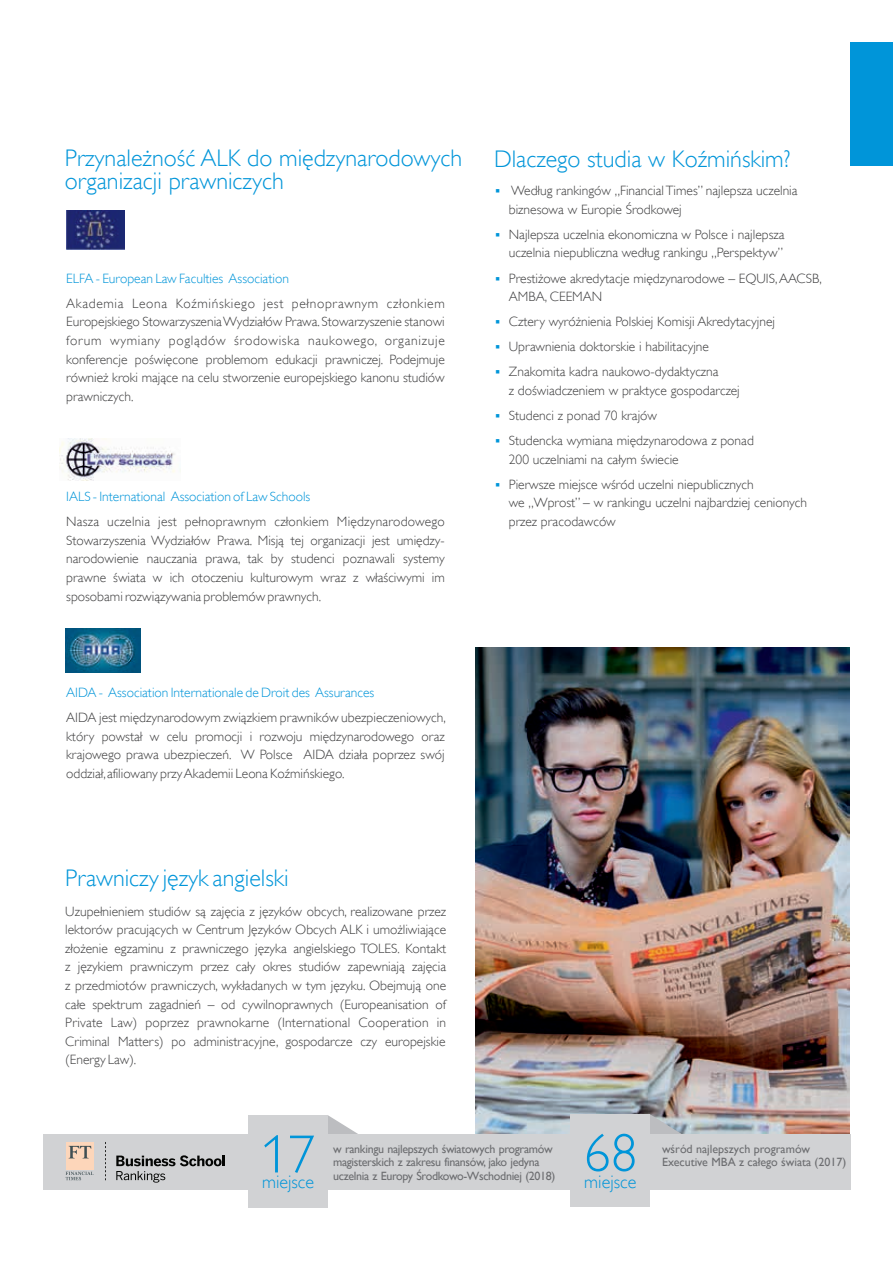
<style>
.page{position:relative;width:893px;height:1263px;background:#fff}
.page>*{position:absolute;margin:0;border:0;box-sizing:border-box;transform-origin:0 0}
.t1{font:300 54px "Gill Sans Alt One";color:#0095d9}
.t2{font:300 24px/23.1px "Gill Sans Alt One";color:#0095d9}
.t3{font:300 18.15px "Gill Sans Alt One";color:#0095d9}
.t4{font:300 13.5px/18.6px "Gill Sans Alt One";color:#3e3e3f}
.t5{font:300 13.5px "Gill Sans Alt One";color:#0095d9}
.t6{font:12px/14px "Gill Sans";letter-spacing:-.03em;color:#6c6d70}
.t7{font:12px "Gill Sans";color:#6c6d70}
.s1{color:#0095d9}
</style>
<div class="page">
<svg style="left:327px;top:1115px;width:31px;height:19px"></svg>
<img style="left:475px;top:647px;width:374px;height:487px">
<svg style="left:650px;top:1114px;width:40px;height:20px"></svg>
<div style="left:850px;top:42px;width:43px;height:124px;background:#0095d9"></div>
<img style="left:66px;top:211px;width:58px;height:38px">
<img style="left:60px;top:438px;width:121px;height:43px">
<img style="left:66px;top:629px;width:74px;height:43px">
<div style="left:43px;top:1134px;width:807px;height:56px;background:#d1d2d4"></div>
<div style="left:248px;top:1115px;width:79px;height:92px;background:#d1d2d4"></div>
<div style="left:570px;top:1114px;width:80px;height:93px;background:#d1d2d4"></div>
<div style="left:66px;top:1142px;width:28px;height:28px;background:#fdd6ba"></div>
<svg style="left:69px;top:1146px;width:22px;height:12px"></svg>
<svg style="left:66px;top:1172px;width:28px;height:8px"></svg>
<svg style="left:116px;top:1155px;width:109px;height:27px"></svg>
<svg style="left:105px;top:1142px;width:1px;height:38px"></svg>
<h2 class="t2" style="left:65px;top:146px;width:399px">Przynależność ALK do międzynarodowych organizacji prawniczych</h2>
<p class="t5" style="left:66px;top:269px;width:224px">ELFA - European Law Faculties Association</p>
<p class="t4" style="left:66px;top:294px;width:380px;text-align:justify">Akademia Leona Koźmińskiego jest pełnoprawnym członkiem Europejskiego Stowarzyszenia Wydziałów Prawa. Stowarzyszenie stanowi forum wymiany poglądów środowiska naukowego, organizuje konferencje poświęcone problemom edukacji prawniczej. Podejmuje również kroki mające na celu stworzenie europejskiego kanonu studiów prawniczych.</p>
<p class="t5" style="left:66px;top:488px;width:246px">IALS - International Association of Law Schools</p>
<p class="t4" style="left:66px;top:512px;width:380px;text-align:justify">Nasza uczelnia jest pełnoprawnym członkiem Międzynarodowego Stowarzyszenia Wydziałów Prawa. Misją tej organizacji jest umiędzy&shy;narodowienie nauczania prawa, tak by studenci poznawali systemy prawne świata w ich otoczeniu kulturowym wraz z właściwymi im sposobami rozwiązywania problemów prawnych.</p>
<p class="t5" style="left:66px;top:684px;width:310px">AIDA - Association Internationale de Droit des Assurances</p>
<p class="t4" style="left:66px;top:708px;width:381px;text-align:justify">AIDA jest międzynarodowym związkiem prawników ubezpieczeniowych, który powstał w celu promocji i rozwoju międzynarodowego oraz krajowego prawa ubezpieczeń. W Polsce AIDA działa poprzez swój oddział, afiliowany przy Akademii Leona Koźmińskiego.</p>
<h2 class="t2" style="left:65px;top:866px;width:225px">Prawniczy język angielski</h2>
<p class="t4" style="left:65px;top:902px;width:382px;text-align:justify">Uzupełnieniem studiów są zajęcia z języków obcych, realizowane przez lektorów pracujących w Centrum Języków Obcych ALK i umożliwiające złożenie egzaminu z prawniczego języka angielskiego TOLES. Kontakt z językiem prawniczym przez cały okres studiów zapewniają zajęcia z przedmiotów prawniczych, wykładanych w tym języku. Obejmują one całe spektrum zagadnień – od cywilnoprawnych (Europeanisation of Private Law) poprzez prawnokarne (International Cooperation in Criminal Matters) po administracyjne, gospodarcze czy europejskie (Energy Law).</p>
<h2 class="t2" style="left:494px;top:148px;width:298px">Dlaczego studia w Koźmińskim?</h2>
<p class="t4" style="left:509px;top:181px;width:290px;text-indent:-14px"><span class="s1">▪</span> Według rankingów „Financial Times” najlepsza uczelnia biznesowa w Europie Środkowej</p>
<p class="t4" style="left:495px;top:225px;width:291px;text-align:right"><span class="s1">▪</span> Najlepsza uczelnia ekonomiczna w Polsce i najlepsza uczelnia niepubliczna według rankingu „Perspektyw”</p>
<p class="t4" style="left:509px;top:269px;width:315px;text-indent:-14px"><span class="s1">▪</span> Prestiżowe akredytacje międzynarodowe – EQUIS, AACSB,<br>AMBA, CEEMAN</p>
<p class="t4" style="left:495px;top:312px;width:281px"><span class="s1">▪</span> Cztery wyróżnienia Polskiej Komisji Akredytacyjnej</p>
<p class="t4" style="left:495px;top:337px;width:215px"><span class="s1">▪</span> Uprawnienia doktorskie i habilitacyjne</p>
<p class="t4" style="left:509px;top:363px;width:232px;text-indent:-14px"><span class="s1">▪</span> Znakomita kadra naukowo-dydaktyczna<br>z doświadczeniem w praktyce gospodarczej</p>
<p class="t4" style="left:495px;top:406px;width:163px"><span class="s1">▪</span> Studenci z ponad 70 krajów</p>
<p class="t4" style="left:509px;top:431px;width:247px;text-indent:-14px"><span class="s1">▪</span> Studencka wymiana międzynarodowa z ponad<br>200 uczelniami na całym świecie</p>
<p class="t4" style="left:509px;top:475px;width:300px;text-indent:-14px"><span class="s1">▪</span> Pierwsze miejsce wśród uczelni niepublicznych<br>we „Wprost” – w rankingu uczelni najbardziej cenionych przez pracodawców</p>
<p class="t6" style="left:333px;top:1142px;width:224px">w rankingu najlepszych światowych programów magisterskich z zakresu finansów, jako jedyna uczelnia z Europy Środkowo-Wschodniej (2018)</p>
<h1 class="t1" style="left:584px;top:1117px;width:55px">68</h1>
<p class="t7" style="left:662px;top:1141px;width:150px">wśród najlepszych programów</p>
<h1 class="t1" style="left:261px;top:1119px;width:55px">17</h1>
<p class="t7" style="left:662px;top:1155px;width:186px">Executive MBA z całego świata (2017)</p>
<h3 class="t3" style="left:262px;top:1170px;width:54px">miejsce</h3>
<h3 class="t3" style="left:584px;top:1170px;width:54px">miejsce</h3>
</div>
